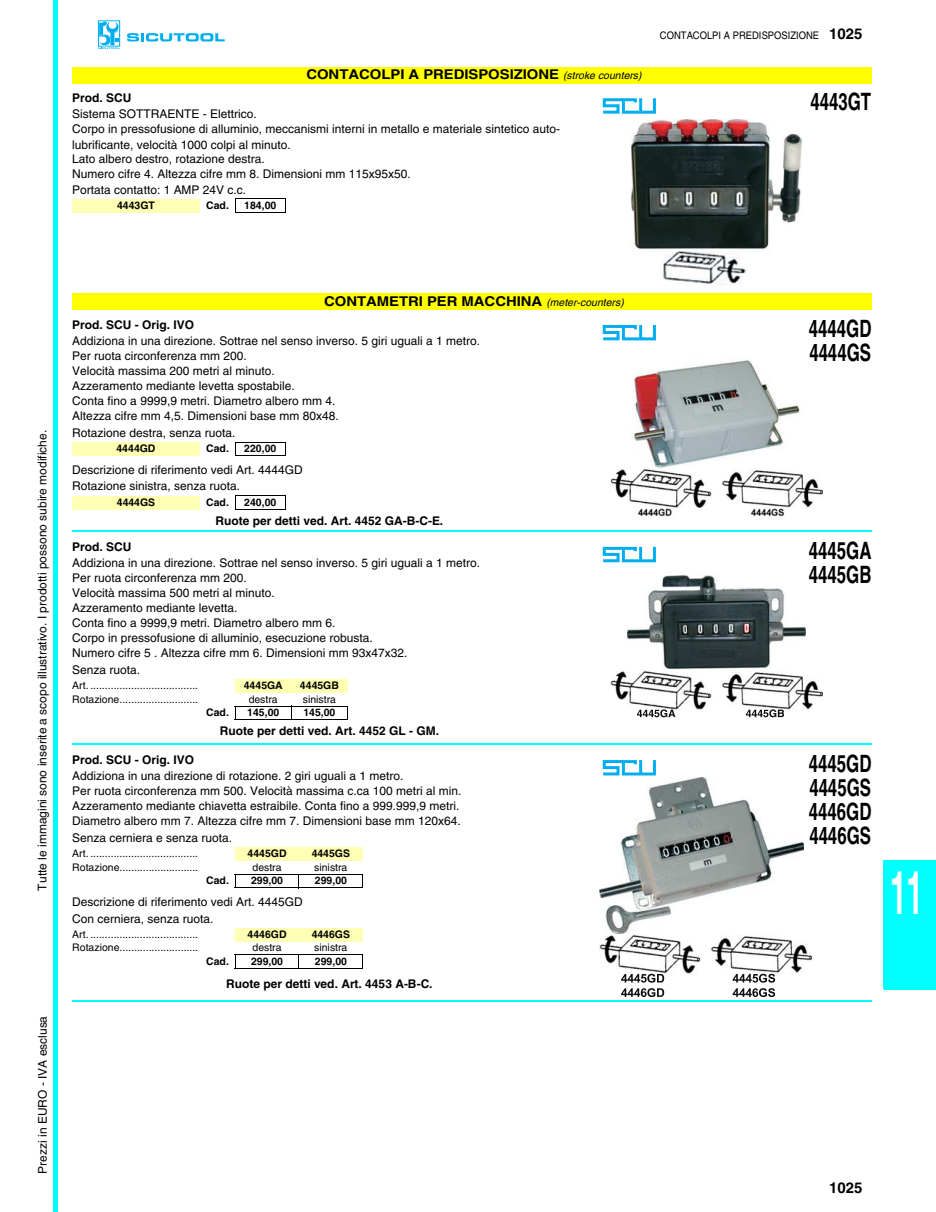
<style>
.page{position:relative;width:936px;height:1212px;background:#fff}
.page>*{position:absolute;margin:0;border:0;box-sizing:border-box;transform-origin:0 0}
.t1{font:700 60px "Helvetica";color:#fff;scale:.5 1}
.t2{font:700 24px/24px "Helvetica";color:#000;scale:.7 1}
.t3{font:700 15px "Helvetica";color:#000}
.t4{font:700 13.5px "Helvetica";letter-spacing:-.005em;color:#000;scale:1.11 1}
.t5{font:12px/15px "Helvetica";color:#000}
.t6{font:700 12px "Helvetica";color:#000}
.t7{font:10.5px "Helvetica";letter-spacing:.005em;color:#000}
.t8{font:700 10.5px "Helvetica";letter-spacing:.005em;color:#000}
.t9{font:10.5px "Helvetica";letter-spacing:.005em;color:#000;scale:.9 1}
.s1{font-weight:400;font-style:italic;font-size:10.5px}
.s2{font-weight:700;font-size:15px}
</style>
<div class="page">
<div style="left:53px;top:0;width:5px;height:1212px;background:#0ff"></div>
<svg style="left:127px;top:33px;width:98px;height:8px"></svg>
<div style="left:96px;top:19px;width:26px;height:30px;border:3px solid #fff"></div>
<svg style="left:98px;top:22px;width:22px;height:27px"></svg>
<div style="left:884px;top:861px;width:51px;height:128px;background:#0ff"></div>
<hr style="left:884px;top:860px;width:51px;height:2px;background:#0ff">
<hr style="left:884px;top:988px;width:51px;height:2px;background:#0ff">
<div style="left:72px;top:67px;width:800px;height:16px;background:#ff0"></div>
<div style="left:639px;top:97px;width:17px;height:17px;border:3px solid #00aeef"></div>
<svg style="left:602px;top:97px;width:40px;height:17px"></svg>
<img style="left:632px;top:119px;width:170px;height:166px">
<div style="left:72px;top:199px;width:128px;height:13px;background:#ffffb3"></div>
<svg style="left:235px;top:200px;width:1px;height:12px"></svg>
<svg style="left:285px;top:200px;width:1px;height:12px"></svg>
<hr style="left:235px;top:199px;width:51px;height:1px;background:#000">
<hr style="left:235px;top:212px;width:51px;height:1px;background:#000">
<div style="left:72px;top:294px;width:800px;height:16px;background:#ff0"></div>
<div style="left:639px;top:324px;width:17px;height:16px;border:3px solid #00aeef"></div>
<svg style="left:602px;top:324px;width:40px;height:17px"></svg>
<img style="left:633px;top:359px;width:169px;height:109px">
<img style="left:610px;top:469px;width:213px;height:50px">
<div style="left:72px;top:442px;width:128px;height:14px;background:#ffffb3"></div>
<div style="left:72px;top:496px;width:128px;height:13px;background:#ffffb3"></div>
<svg style="left:235px;top:443px;width:1px;height:12px"></svg>
<svg style="left:285px;top:443px;width:1px;height:12px"></svg>
<hr style="left:235px;top:442px;width:51px;height:1px;background:#000">
<hr style="left:235px;top:455px;width:51px;height:1px;background:#000">
<svg style="left:235px;top:497px;width:1px;height:12px"></svg>
<svg style="left:285px;top:497px;width:1px;height:12px"></svg>
<hr style="left:235px;top:496px;width:51px;height:1px;background:#000">
<hr style="left:235px;top:509px;width:51px;height:1px;background:#000">
<hr style="left:72px;top:530px;width:800px;height:2px;background:#0ff">
<img style="left:627px;top:575px;width:179px;height:95px">
<div style="left:639px;top:545px;width:17px;height:17px;border:3px solid #00aeef"></div>
<svg style="left:602px;top:545px;width:40px;height:18px"></svg>
<img style="left:610px;top:671px;width:213px;height:47px">
<img style="left:637px;top:709px;width:147px;height:8px">
<div style="left:235px;top:679px;width:56px;height:14px;background:#ffffb3"></div>
<div style="left:291px;top:679px;width:56px;height:14px;background:#ffffb3"></div>
<svg style="left:235px;top:707px;width:1px;height:12px"></svg>
<svg style="left:291px;top:707px;width:1px;height:12px"></svg>
<svg style="left:347px;top:707px;width:1px;height:12px"></svg>
<hr style="left:235px;top:706px;width:113px;height:1px;background:#000">
<hr style="left:235px;top:719px;width:113px;height:1px;background:#000">
<hr style="left:72px;top:744px;width:800px;height:1px;background:#0ff">
<div style="left:639px;top:759px;width:17px;height:16px;border:3px solid #00aeef"></div>
<svg style="left:602px;top:759px;width:40px;height:17px"></svg>
<img style="left:600px;top:777px;width:204px;height:157px">
<img style="left:600px;top:935px;width:212px;height:61px">
<img style="left:621px;top:974px;width:43px;height:23px">
<img style="left:733px;top:974px;width:42px;height:23px">
<div style="left:235px;top:847px;width:64px;height:14px;background:#ffffb3"></div>
<div style="left:299px;top:847px;width:64px;height:14px;background:#ffffb3"></div>
<div style="left:235px;top:928px;width:64px;height:13px;background:#ffffb3"></div>
<div style="left:299px;top:928px;width:64px;height:13px;background:#ffffb3"></div>
<svg style="left:235px;top:875px;width:1px;height:12px"></svg>
<svg style="left:362px;top:875px;width:1px;height:12px"></svg>
<hr style="left:235px;top:874px;width:128px;height:1px;background:#000">
<hr style="left:235px;top:887px;width:128px;height:1px;background:#000">
<svg style="left:235px;top:956px;width:1px;height:12px"></svg>
<svg style="left:362px;top:956px;width:1px;height:12px"></svg>
<hr style="left:235px;top:955px;width:128px;height:1px;background:#000">
<hr style="left:235px;top:968px;width:128px;height:1px;background:#000">
<hr style="left:72px;top:1000px;width:800px;height:2px;background:#0ff">
<p class="t4" style="left:306px;top:66px;width:304px">CONTACOLPI A PREDISPOSIZIONE <span class="s1">(stroke counters)</span></p>
<p class="t6" style="left:72px;top:90px;width:61px">Prod. SCU</p>
<p class="t5" style="left:72px;top:107px;width:489px">Sistema SOTTRAENTE - Elettrico.<br>Corpo in pressofusione di alluminio, meccanismi interni in metallo e materiale sintetico auto&shy;lubrificante, velocità 1000 colpi al minuto.<br>Lato albero destro, rotazione destra.<br>Numero cifre 4. Altezza cifre mm 8. Dimensioni mm 115x95x50.<br>Portata contatto: 1 AMP 24V c.c.</p>
<p class="t8" style="left:117px;top:199px;width:39px">4443GT</p>
<p class="t8" style="left:206px;top:199px;width:24px">Cad.</p>
<p class="t8" style="left:244px;top:199px;width:33px">184,00</p>
<p class="t9" style="left:660px;top:29px;width:227px">CONTACOLPI A PREDISPOSIZIONE <span class="s2">1025</span></p>
<h2 class="t2" style="left:811px;top:89px;width:88px">4443GT</h2>
<p class="t5" style="left:35px;top:891px;width:462px;rotate:-90deg">Tutte le immagini sono inserite a scopo illustrativo. I prodotti possono subire modifiche.</p>
<p class="t5" style="left:35px;top:1174px;width:159px;rotate:-90deg">Prezzi in EURO - IVA esclusa</p>
<p class="t4" style="left:324px;top:293px;width:271px">CONTAMETRI PER MACCHINA <span class="s1">(meter-counters)</span></p>
<p class="t6" style="left:72px;top:317px;width:123px">Prod. SCU - Orig. IVO</p>
<p class="t5" style="left:72px;top:333px;width:410px">Addiziona in una direzione. Sottrae nel senso inverso. 5 giri uguali a 1 metro.<br>Per ruota circonferenza mm 200.<br>Velocità massima 200 metri al minuto.<br>Azzeramento mediante levetta spostabile.<br>Conta fino a 9999,9 metri. Diametro albero mm 4.<br>Altezza cifre mm 4,5. Dimensioni base mm 80x48.</p>
<p class="t5" style="left:72px;top:425px;width:165px">Rotazione destra, senza ruota.</p>
<p class="t8" style="left:117px;top:442px;width:40px">4444GD</p>
<p class="t8" style="left:206px;top:442px;width:24px">Cad.</p>
<p class="t8" style="left:244px;top:442px;width:33px">220,00</p>
<p class="t5" style="left:72px;top:461px;width:232px;line-height:16.5px">Descrizione di riferimento vedi Art. 4444GD<br>Rotazione sinistra, senza ruota.</p>
<p class="t8" style="left:117px;top:496px;width:40px">4444GS</p>
<p class="t8" style="left:206px;top:496px;width:24px">Cad.</p>
<p class="t8" style="left:244px;top:496px;width:33px">240,00</p>
<p class="t6" style="left:215px;top:513px;width:229px">Ruote per detti ved. Art. 4452 GA-B-C-E.</p>
<p class="t6" style="left:72px;top:539px;width:61px">Prod. SCU</p>
<p class="t5" style="left:72px;top:555px;width:410px">Addiziona in una direzione. Sottrae nel senso inverso. 5 giri uguali a 1 metro.<br>Per ruota circonferenza mm 200.<br>Velocità massima 500 metri al minuto.<br>Azzeramento mediante levetta.<br>Conta fino a 9999,9 metri. Diametro albero mm 6.<br>Corpo in pressofusione di alluminio, esecuzione robusta.<br>Numero cifre 5 . Altezza cifre mm 6. Dimensioni mm 93x47x32.</p>
<p class="t5" style="left:72px;top:662px;width:69px">Senza ruota.</p>
<p class="t7" style="left:72px;top:679px;width:127px">Art. .....................................</p>
<p class="t8" style="left:244px;top:679px;width:41px">4445GA</p>
<p class="t8" style="left:300px;top:679px;width:41px">4445GB</p>
<p class="t7" style="left:72px;top:693px;width:127px">Rotazione...........................</p>
<p class="t7" style="left:249px;top:693px;width:31px">destra</p>
<p class="t7" style="left:303px;top:693px;width:35px">sinistra</p>
<p class="t8" style="left:206px;top:706px;width:24px">Cad.</p>
<p class="t8" style="left:247px;top:706px;width:34px">145,00</p>
<p class="t8" style="left:303px;top:706px;width:34px">145,00</p>
<p class="t6" style="left:220px;top:724px;width:221px">Ruote per detti ved. Art. 4452 GL - GM.</p>
<p class="t6" style="left:72px;top:752px;width:123px">Prod. SCU - Orig. IVO</p>
<p class="t5" style="left:72px;top:769px;width:391px">Addiziona in una direzione di rotazione. 2 giri uguali a 1 metro.<br>Per ruota circonferenza mm 500. Velocità massima c.ca 100 metri al min.<br>Azzeramento mediante chiavetta estraibile. Conta fino a 999.999,9 metri.<br>Diametro albero mm 7. Altezza cifre mm 7. Dimensioni base mm 120x64.</p>
<p class="t5" style="left:72px;top:830px;width:161px">Senza cerniera e senza ruota.</p>
<p class="t7" style="left:72px;top:848px;width:127px">Art. .....................................</p>
<p class="t8" style="left:248px;top:847px;width:41px">4445GD</p>
<p class="t8" style="left:312px;top:847px;width:40px">4445GS</p>
<p class="t7" style="left:72px;top:861px;width:127px">Rotazione...........................</p>
<p class="t7" style="left:253px;top:861px;width:31px">destra</p>
<p class="t7" style="left:314px;top:861px;width:35px">sinistra</p>
<p class="t8" style="left:206px;top:874px;width:24px">Cad.</p>
<p class="t8" style="left:251px;top:874px;width:33px">299,00</p>
<p class="t8" style="left:315px;top:874px;width:34px">299,00</p>
<p class="t5" style="left:72px;top:894px;width:232px;line-height:16.5px">Descrizione di riferimento vedi Art. 4445GD<br>Con cerniera, senza ruota.</p>
<p class="t7" style="left:72px;top:928px;width:127px">Art. .....................................</p>
<p class="t8" style="left:248px;top:928px;width:41px">4446GD</p>
<p class="t8" style="left:312px;top:928px;width:40px">4446GS</p>
<p class="t7" style="left:72px;top:942px;width:127px">Rotazione...........................</p>
<p class="t7" style="left:253px;top:942px;width:31px">destra</p>
<p class="t7" style="left:314px;top:942px;width:35px">sinistra</p>
<p class="t8" style="left:206px;top:955px;width:24px">Cad.</p>
<p class="t8" style="left:251px;top:955px;width:33px">299,00</p>
<p class="t8" style="left:315px;top:955px;width:34px">299,00</p>
<p class="t6" style="left:226px;top:977px;width:208px">Ruote per detti ved. Art. 4453 A-B-C.</p>
<h2 class="t2" style="left:809px;top:316px;width:91px">4444GD<br>4444GS</h2>
<h2 class="t2" style="left:809px;top:538px;width:91px">4445GA<br>4445GB</h2>
<h2 class="t2" style="left:809px;top:751px;width:91px;text-align:justify">4445GD 4445GS 4446GD 4446GS</h2>
<h1 class="t1" style="left:890px;top:856px;width:68px">11</h1>
<p class="t3" style="left:829px;top:1179px;width:35px">1025</p>
</div>
